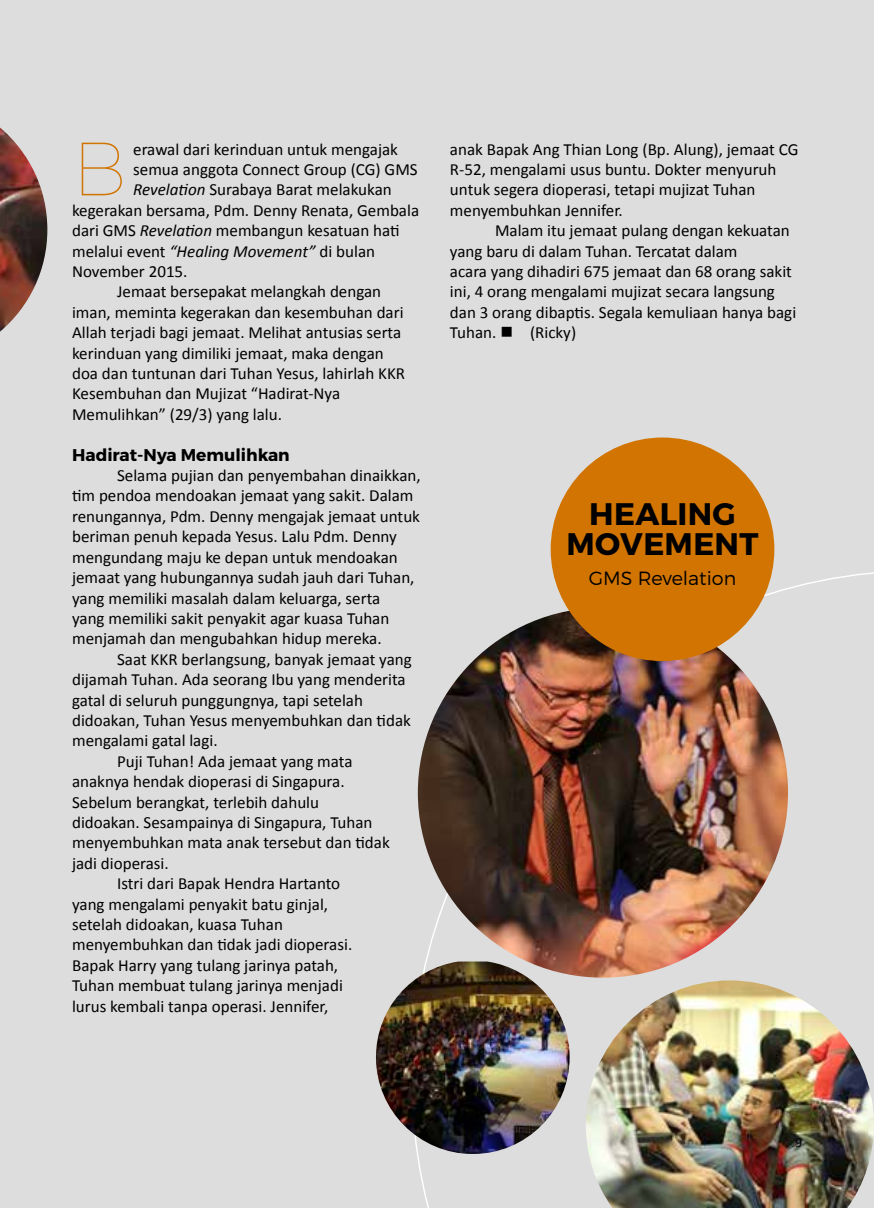
<style>
.page{position:relative;width:874px;height:1208px;background:#fff}
.page>*{position:absolute;margin:0;border:0;box-sizing:border-box;transform-origin:0 0}
.t1{font:100 75.4px "Montserrat";color:#d17402}
.t2{font:700 31.2px/30.2px "Montserrat";letter-spacing:.01em;color:#000}
.t3{font:300 19.2px "Montserrat";color:#000}
.t4{font:17px/20.4px "Calibri";color:#000}
.t5{font:700 17px "Montserrat";color:#000}
.t6{font:14px "Calibri";color:#000}
.s1{font-style:italic}
</style>
<div class="page">
<div style="left:0;top:0;width:873px;height:1208px;background:#ddd"></div>
<svg style="left:417px;top:570px;width:456px;height:638px"></svg>
<img style="left:417px;top:608px;width:370px;height:369px;border-radius:185px">
<img style="left:585px;top:980px;width:288px;height:228px">
<div style="left:550px;top:437px;width:224px;height:224px;background:#d17402;border-radius:50%"></div>
<img style="left:376px;top:961px;width:193px;height:193px">
<img style="left:0;top:127px;width:47px;height:205px">
<h1 class="t1" style="left:72px;top:123px;width:57px">B</h1>
<p class="t4" style="left:133px;top:139px;width:266px">erawal dari kerinduan untuk mengajak</p>
<p class="t4" style="left:133px;top:159px;width:286px">semua anggota Connect Group (CG) GMS</p>
<p class="t4" style="left:133px;top:179px;width:260px"><span class="s1">Revelation</span> Surabaya Barat melakukan</p>
<p class="t4" style="left:72px;top:200px;width:348px">kegerakan bersama, Pdm. Denny Renata, Gembala</p>
<p class="t4" style="left:72px;top:220px;width:329px">dari GMS <span class="s1">Revelation</span> membangun kesatuan hati</p>
<p class="t4" style="left:72px;top:241px;width:304px">melalui event <span class="s1">“Healing Movement”</span> di bulan</p>
<p class="t4" style="left:72px;top:261px;width:117px">November 2015.</p>
<p class="t4" style="left:117px;top:281px;width:265px">Jemaat bersepakat melangkah dengan</p>
<p class="t4" style="left:72px;top:302px;width:333px">iman, meminta kegerakan dan kesembuhan dari</p>
<p class="t4" style="left:72px;top:322px;width:330px">Allah terjadi bagi jemaat. Melihat antusias serta</p>
<p class="t4" style="left:72px;top:343px;width:313px">kerinduan yang dimiliki jemaat, maka dengan</p>
<p class="t4" style="left:72px;top:363px;width:334px">doa dan tuntunan dari Tuhan Yesus, lahirlah KKR</p>
<p class="t4" style="left:72px;top:383px;width:269px">Kesembuhan dan Mujizat “Hadirat-Nya</p>
<p class="t4" style="left:72px;top:404px;width:211px">Memulihkan” (29/3) yang lalu.</p>
<p class="t5" style="left:72px;top:444px;width:219px">Hadirat-Nya Memulihkan</p>
<p class="t4" style="left:72px;top:465px;width:350px;text-indent:45px">Selama pujian dan penyembahan dinaikkan, tim pendoa mendoakan jemaat yang sakit. Dalam renungannya, Pdm. Denny mengajak jemaat untuk beriman penuh kepada Yesus. Lalu Pdm. Denny mengundang maju ke depan untuk mendoakan jemaat yang hubungannya sudah jauh dari Tuhan, yang memiliki masalah dalam keluarga, serta<br>yang memiliki sakit penyakit agar kuasa Tuhan menjamah dan mengubahkan hidup mereka.</p>
<p class="t4" style="left:117px;top:649px;width:296px">Saat KKR berlangsung, banyak jemaat yang</p>
<p class="t4" style="left:72px;top:669px;width:335px">dijamah Tuhan. Ada seorang Ibu yang menderita</p>
<p class="t4" style="left:72px;top:689px;width:292px">gatal di seluruh punggungnya, tapi setelah</p>
<p class="t4" style="left:72px;top:710px;width:340px">didoakan, Tuhan Yesus menyembuhkan dan tidak</p>
<p class="t4" style="left:72px;top:730px;width:147px">mengalami gatal lagi.</p>
<p class="t4" style="left:117px;top:751px;width:237px">Puji Tuhan! Ada jemaat yang mata</p>
<p class="t4" style="left:72px;top:771px;width:274px">anaknya hendak dioperasi di Singapura.</p>
<p class="t4" style="left:72px;top:791px;width:248px">Sebelum berangkat, terlebih dahulu</p>
<p class="t4" style="left:72px;top:812px;width:302px">didoakan. Sesampainya di Singapura, Tuhan</p>
<p class="t4" style="left:72px;top:832px;width:319px">menyembuhkan mata anak tersebut dan tidak</p>
<p class="t4" style="left:72px;top:853px;width:98px">jadi dioperasi.</p>
<p class="t4" style="left:117px;top:873px;width:224px">Istri dari Bapak Hendra Hartanto</p>
<p class="t4" style="left:72px;top:893px;width:257px">yang mengalami penyakit batu ginjal,</p>
<p class="t4" style="left:72px;top:914px;width:212px">setelah didoakan, kuasa Tuhan</p>
<p class="t4" style="left:72px;top:934px;width:281px">menyembuhkan dan tidak jadi dioperasi.</p>
<p class="t4" style="left:72px;top:955px;width:267px">Bapak Harry yang tulang jarinya patah,</p>
<p class="t4" style="left:72px;top:975px;width:272px">Tuhan membuat tulang jarinya menjadi</p>
<p class="t4" style="left:72px;top:995px;width:257px">lurus kembali tanpa operasi. Jennifer,</p>
<p class="t4" style="left:450px;top:139px;width:350px">anak Bapak Ang Thian Long (Bp. Alung), jemaat CG R-52, mengalami usus buntu. Dokter menyuruh untuk segera dioperasi, tetapi mujizat Tuhan menyembuhkan Jennifer.</p>
<p class="t4" style="left:450px;top:220px;width:347px;text-indent:45px">Malam itu jemaat pulang dengan kekuatan yang baru di dalam Tuhan. Tercatat dalam<br>acara yang dihadiri 675 jemaat dan 68 orang sakit ini, 4 orang mengalami mujizat secara langsung dan 3 orang dibaptis. Segala kemuliaan hanya bagi Tuhan. ■ (Ricky)</p>
<h2 class="t2" style="left:566px;top:499px;width:171px;text-indent:23px">HEALING move</h2>
<h2 class="t2" style="left:664px;top:529px;width:95px">MENt</h2>
<p class="t3" style="left:588px;top:567px;width:149px">GMS Revelation</p>
<p class="t6" style="left:794px;top:1133px;width:9px">9</p>
</div>
